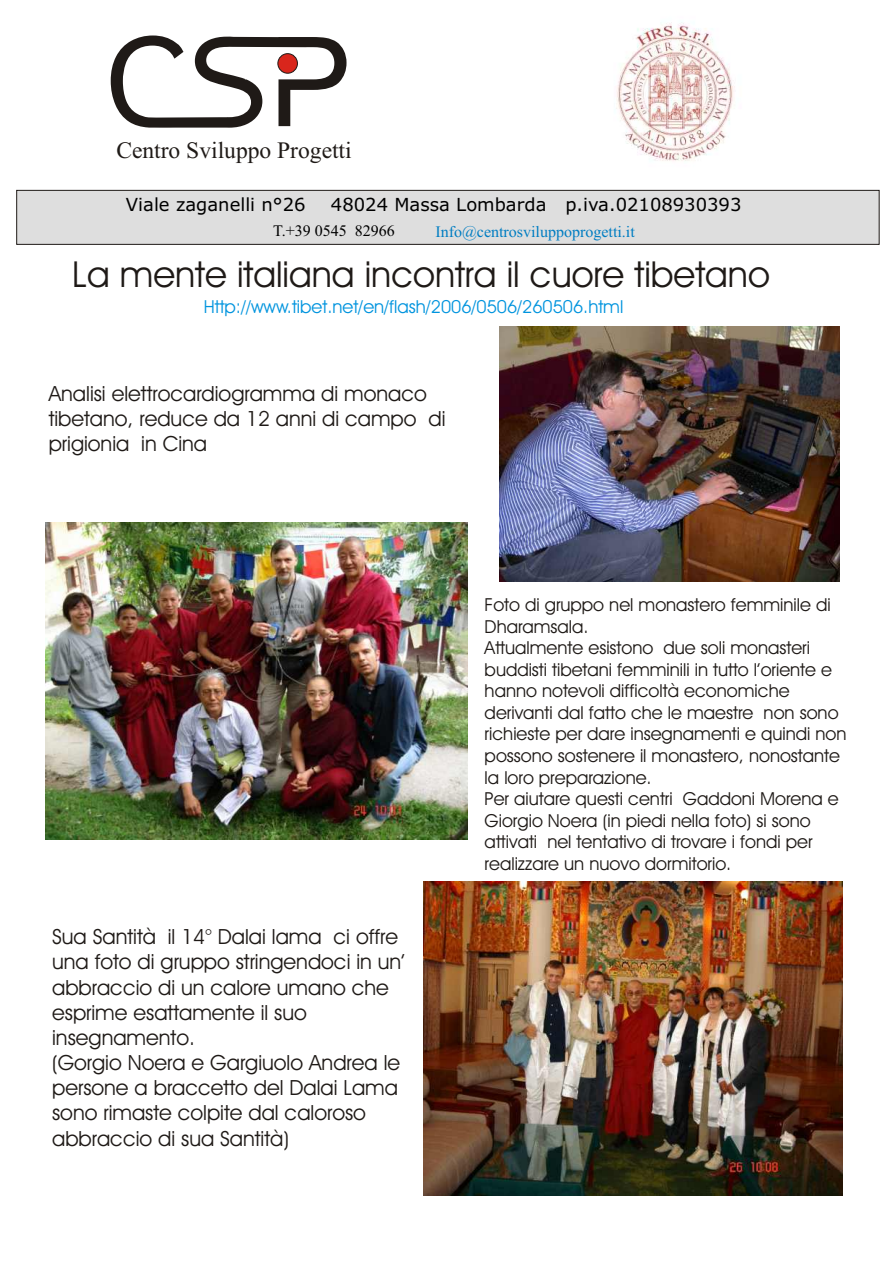
<style>
.page{position:relative;width:894px;height:1263px;background:#fff}
.page>*{position:absolute;margin:0;border:0;box-sizing:border-box;transform-origin:0 0}
.t1{font:36px "Avant Garde Bk BT";color:#1f1a17}
.t2{font:23.55px "Times New Roman";color:#1f1a17}
.t3{font:21px/25.2px "Avant Garde Bk BT";color:#1f1a17}
.t4{font:18px/21.6px "Avant Garde Bk BT";color:#1f1a17}
.t5{font:18px "Verdana";color:#000}
.t6{font:18px "Avant Garde Bk BT";color:#0094de}
.t7{font:16.05px "Times New Roman";color:#007dc2}
.t8{font:16.05px "Times New Roman";color:#000}
</style>
<div class="page">
<div style="left:17px;top:190px;width:862px;height:55px;background:#dedede;border:1px solid #1f1a17"></div>
<img style="left:616px;top:22px;width:119px;height:139px">
<svg style="left:111px;top:36px;width:236px;height:92px"></svg>
<div style="left:278px;top:53px;width:20px;height:20px;background:#d9261c;border:1px solid #1f1a17;border-radius:50%"></div>
<img style="left:500px;top:327px;width:340px;height:255px">
<img style="left:424px;top:881px;width:419px;height:315px">
<img style="left:45px;top:522px;width:423px;height:317px">
<h2 class="t2" style="left:116px;top:142px;width:237px">Centro Sviluppo Progetti</h2>
<p class="t5" style="left:126px;top:197px;width:181px">Viale zaganelli n°26</p>
<p class="t5" style="left:331px;top:197px;width:412px">48024 Massa Lombarda p.iva.02108930393</p>
<p class="t7" style="left:435px;top:226px;width:201px">Info@centrosviluppoprogetti.it</p>
<p class="t8" style="left:273px;top:224px;width:123px">T.+39 0545 82966</p>
<h1 class="t1" style="left:72px;top:259px;width:699px">La mente italiana incontra il cuore tibetano</h1>
<p class="t6" style="left:204px;top:300px;width:421px">Http://www.tibet.net/en/flash/2006/0506/260506.html</p>
<p class="t3" style="left:49px;top:383px;width:398px">Analisi elettrocardiogramma di monaco tibetano, reduce da 12 anni di campo di prigionia in Cina</p>
<p class="t3" style="left:52px;top:926px;width:355px">Sua Santità il 14° Dalai lama ci offre una foto di gruppo stringendoci in un’ abbraccio di un calore umano che esprime esattamente il suo insegnamento.<br>(Gorgio Noera e Gargiuolo Andrea le persone a braccetto del Dalai Lama sono rimaste colpite dal caloroso abbraccio di sua Santità)</p>
<p class="t4" style="left:485px;top:596px;width:363px">Foto di gruppo nel monastero femminile di Dharamsala.<br>Attualmente esistono due soli monasteri buddisti tibetani femminili in tutto l’oriente e hanno notevoli difficoltà economiche derivanti dal fatto che le maestre non sono richieste per dare insegnamenti e quindi non possono sostenere il monastero, nonostante la loro preparazione.<br>Per aiutare questi centri Gaddoni Morena e Giorgio Noera (in piedi nella foto) si sono attivati nel tentativo di trovare i fondi per realizzare un nuovo dormitorio.</p>
</div>
